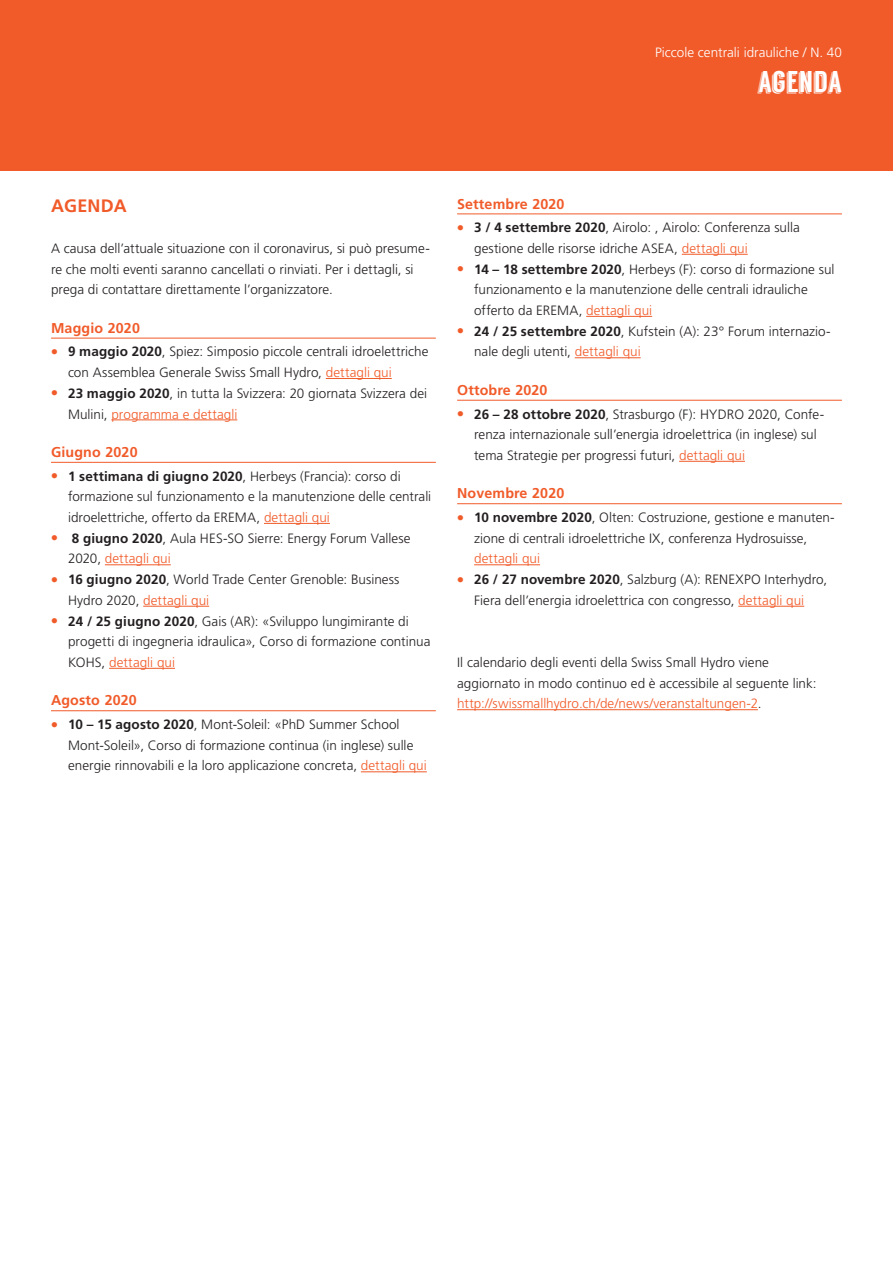
<style>
.page{position:relative;width:893px;height:1263px;background:#fff}
.page>*{position:absolute;margin:0;border:0;box-sizing:border-box;transform-origin:0 0}
.Merkblattzwischentit{font:30px "Langdon";color:#fff}
.Kapitel_Zwischentite{font:700 18px "Frutiger LT Std";letter-spacing:.01em;color:#f15b2a}
.Agenda_01{font:700 14.25px "Frutiger LT Std";letter-spacing:.01em;color:#f15b2a}
.Agenda_02{font:300 13.5px/20.7px "Frutiger LT Std";letter-spacing:.005em;color:#231f20}
.Fliesstext{font:300 13.5px/20.7px "Frutiger LT Std";color:#231f20}
.Zielpublikum{font:300 13.5px "Frutiger LT Std";color:#fff}
.s1{color:#f15b2a}
.s2{font-weight:700}
</style>
<div class="page">
<div style="left:0;top:0;width:893px;height:170px;background:#f15b2a"></div>
<hr style="left:51px;top:338px;width:385px;height:1px;background:#f15b2a">
<hr style="left:326px;top:378px;width:66px;height:1px;background:#f15b2a">
<hr style="left:111px;top:419px;width:126px;height:1px;background:#f15b2a">
<hr style="left:51px;top:462px;width:385px;height:1px;background:#f15b2a">
<hr style="left:264px;top:523px;width:66px;height:1px;background:#f15b2a">
<hr style="left:105px;top:564px;width:66px;height:1px;background:#f15b2a">
<hr style="left:143px;top:606px;width:66px;height:1px;background:#f15b2a">
<hr style="left:109px;top:668px;width:66px;height:1px;background:#f15b2a">
<hr style="left:51px;top:710px;width:385px;height:1px;background:#f15b2a">
<hr style="left:361px;top:771px;width:66px;height:1px;background:#f15b2a">
<hr style="left:457px;top:214px;width:385px;height:1px;background:#f15b2a">
<hr style="left:682px;top:254px;width:66px;height:1px;background:#f15b2a">
<hr style="left:586px;top:316px;width:66px;height:1px;background:#f15b2a">
<hr style="left:575px;top:357px;width:66px;height:1px;background:#f15b2a">
<hr style="left:457px;top:400px;width:385px;height:1px;background:#f15b2a">
<hr style="left:679px;top:461px;width:66px;height:1px;background:#f15b2a">
<hr style="left:457px;top:503px;width:385px;height:1px;background:#f15b2a">
<hr style="left:474px;top:564px;width:66px;height:1px;background:#f15b2a">
<hr style="left:738px;top:606px;width:66px;height:1px;background:#f15b2a">
<hr style="left:457px;top:709px;width:301px;height:1px;background:#f15b2a">
<p class="Zielpublikum" style="left:655px;top:45px;width:188px">Piccole centrali idrauliche / N. 40</p>
<p class="Merkblattzwischentit" style="left:757px;top:64px;width:86px">AGENDA</p>
<p class="Kapitel_Zwischentite" style="left:51px;top:195px;width:77px">AGENDA</p>
<p class="Fliesstext" style="left:51px;top:238px;width:380px">A causa dell’attuale situazione con il coronavirus, si può presume&shy;re che molti eventi saranno cancellati o rinviati. Per i dettagli, si prega di contattare direttamente l’organizzatore.</p>
<p class="Agenda_01" style="left:51px;top:319px;width:90px">Maggio 2020</p>
<p class="Agenda_02" style="left:68px;top:342px;width:362px;text-indent:-17px"><span class="s1">●</span> <span class="s2">9 maggio 2020</span>, Spiez: Simposio piccole centrali idroelettriche con Assemblea Generale Swiss Small Hydro, <span class="s1">dettagli qui</span></p>
<p class="Agenda_02" style="left:68px;top:383px;width:361px;text-indent:-17px"><span class="s1">●</span> <span class="s2">23 maggio 2020</span>, in tutta la Svizzera: 20 giornata Svizzera dei<br>Mulini, <span class="s1">programma e dettagli</span></p>
<p class="Agenda_01" style="left:51px;top:444px;width:88px">Giugno 2020</p>
<p class="Agenda_02" style="left:68px;top:466px;width:365px;text-indent:-17px"><span class="s1">●</span> <span class="s2">1 settimana di giugno 2020</span>, Herbeys (Francia): corso di formazione sul funzionamento e la manutenzione delle centrali idroelettriche, offerto da EREMA, <span class="s1">dettagli qui</span></p>
<p class="Agenda_02" style="left:68px;top:528px;width:344px;text-indent:-17px"><span class="s1">●</span> <span class="s2">8 giugno 2020</span>, Aula HES-SO Sierre: Energy Forum Vallese<br>2020, <span class="s1">dettagli qui</span></p>
<p class="Agenda_02" style="left:68px;top:569px;width:333px;text-indent:-17px"><span class="s1">●</span> <span class="s2">16 giugno 2020</span>, World Trade Center Grenoble: Business<br>Hydro 2020, <span class="s1">dettagli qui</span></p>
<p class="Agenda_02" style="left:68px;top:611px;width:364px;text-indent:-17px"><span class="s1">●</span> <span class="s2">24 / 25 giugno 2020</span>, Gais (AR): «Sviluppo lungimirante di progetti di ingegneria idraulica», Corso di formazione continua<br>KOHS, <span class="s1">dettagli qui</span></p>
<p class="Agenda_01" style="left:51px;top:692px;width:87px">Agosto 2020</p>
<p class="Agenda_02" style="left:68px;top:714px;width:360px;text-indent:-17px"><span class="s1">●</span> <span class="s2">10 – 15 agosto 2020</span>, Mont-Soleil: «PhD Summer School<br>Mont-Soleil», Corso di formazione continua (in inglese) sulle energie rinnovabili e la loro applicazione concreta, <span class="s1">dettagli qui</span></p>
<p class="Agenda_01" style="left:457px;top:195px;width:109px">Settembre 2020</p>
<p class="Agenda_02" style="left:474px;top:217px;width:327px;text-indent:-17px"><span class="s1">●</span> <span class="s2">3 / 4 settembre 2020</span>, Airolo: , Airolo: Conferenza sulla gestione delle risorse idriche ASEA, <span class="s1">dettagli qui</span></p>
<p class="Agenda_02" style="left:474px;top:259px;width:362px;text-indent:-17px"><span class="s1">●</span> <span class="s2">14 – 18 settembre 2020</span>, Herbeys (F): corso di formazione sul funzionamento e la manutenzione delle centrali idrauliche offerto da EREMA, <span class="s1">dettagli qui</span></p>
<p class="Agenda_02" style="left:474px;top:321px;width:358px;text-indent:-17px"><span class="s1">●</span> <span class="s2">24 / 25 settembre 2020</span>, Kufstein (A): 23° Forum internazio&shy;nale degli utenti, <span class="s1">dettagli qui</span></p>
<p class="Agenda_01" style="left:457px;top:381px;width:92px">Ottobre 2020</p>
<p class="Agenda_02" style="left:474px;top:404px;width:352px;text-indent:-17px"><span class="s1">●</span> <span class="s2">26 – 28 ottobre 2020</span>, Strasburgo (F): HYDRO 2020, Confe&shy;renza internazionale sull’energia idroelettrica (in inglese) sul tema Strategie per progressi futuri, <span class="s1">dettagli qui</span></p>
<p class="Agenda_01" style="left:457px;top:485px;width:109px">Novembre 2020</p>
<p class="Agenda_02" style="left:474px;top:507px;width:362px;text-indent:-17px"><span class="s1">●</span> <span class="s2">10 novembre 2020</span>, Olten: Costruzione, gestione e manuten&shy;zione di centrali idroelettriche IX, conferenza Hydrosuisse, <span class="s1">dettagli qui</span></p>
<p class="Agenda_02" style="left:457px;top:569px;width:372px;text-align:center"><span class="s1">●</span> <span class="s2">26 / 27 novembre 2020</span>, Salzburg (A): RENEXPO Interhydro,<br>Fiera dell’energia idroelettrica con congresso, <span class="s1">dettagli qui</span></p>
<p class="Fliesstext" style="left:457px;top:652px;width:361px">Il calendario degli eventi della Swiss Small Hydro viene aggiornato in modo continuo ed è accessibile al seguente link: <span class="s1">http://swissmallhydro.ch/de/news/veranstaltungen-2</span>.</p>
</div>
